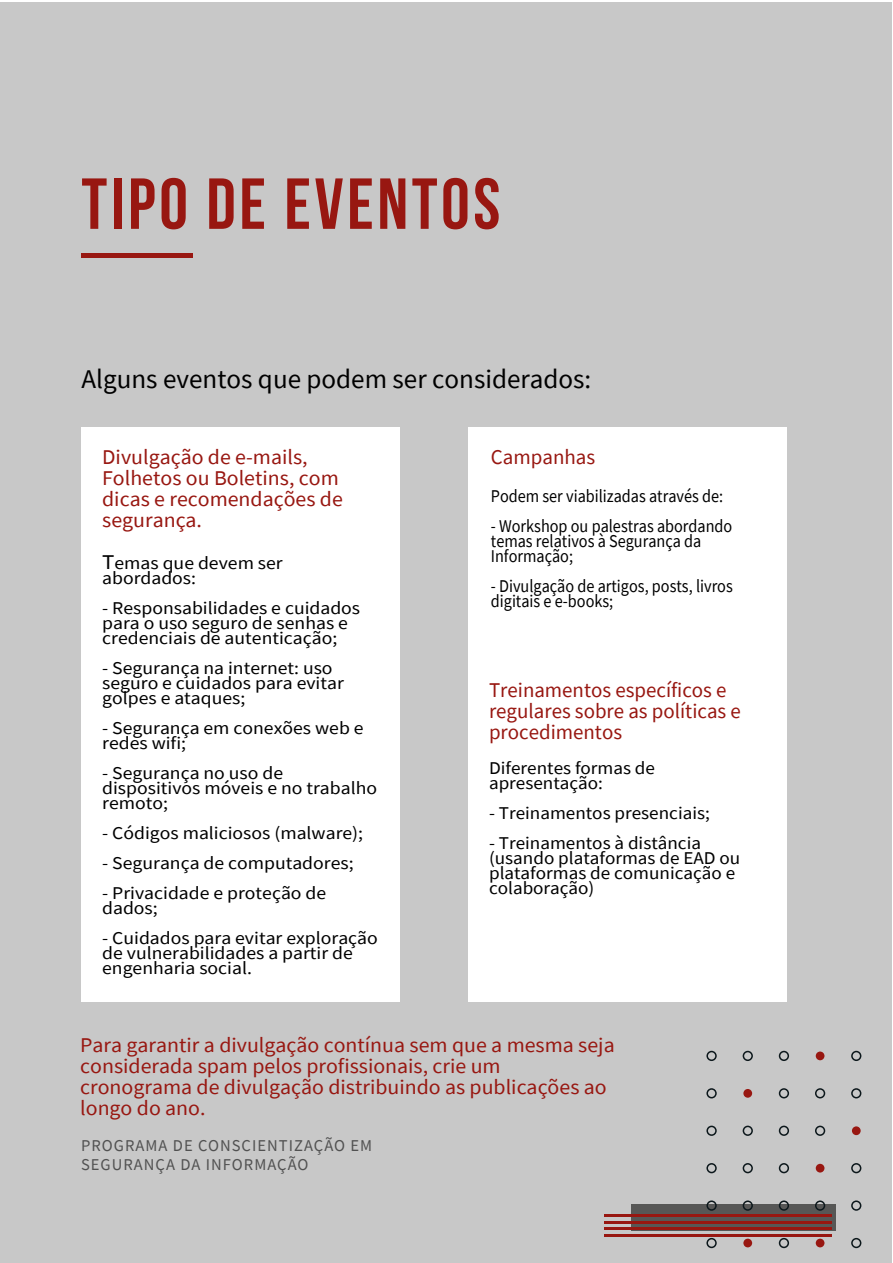
<style>
.page{position:relative;width:893px;height:1263px;background:#fff}
.page>*{position:absolute;margin:0;border:0;box-sizing:border-box;transform-origin:0 0}
.t1{font:700 72px "Bebas Neue";letter-spacing:.05em;color:#981711}
.t2{font:27px "Source Sans Pro";color:#000}
.t3{font:21px/21px "Source Sans Pro";color:#981711;scale:1.04 1}
.t4{font:21px/21px "Source Sans Pro";color:#981711}
.t5{font:18px/15px "Source Sans Pro";color:#000;scale:1.09 1}
.t6{font:18px/15px "Source Sans Pro";color:#000;scale:.9 1}
.t7{font:18px/15px "Source Sans Pro";color:#000;scale:1.06 1}
.t8{font:16.5px/19.8px "Source Sans Pro";letter-spacing:.065em;color:#515151}
.s1{font-size:21px}
</style>
<div class="page">
<div style="left:0;top:3px;width:891px;height:1260px;background:#c8c8c8"></div>
<div style="left:468px;top:428px;width:319px;height:574px;background:#fff"></div>
<div style="left:81px;top:427px;width:319px;height:574px;background:#fff"></div>
<div style="left:81px;top:253px;width:112px;height:5px;background:#981711"></div>
<div style="left:631px;top:1204px;width:205px;height:27px;background:#575756"></div>
<hr style="left:605px;top:1214px;width:227px;height:3px;background:#981711">
<hr style="left:605px;top:1221px;width:227px;height:2px;background:#981711">
<hr style="left:605px;top:1227px;width:227px;height:3px;background:#981711">
<hr style="left:605px;top:1234px;width:227px;height:2px;background:#981711">
<svg style="left:706px;top:1051px;width:11px;height:10px"></svg>
<svg style="left:743px;top:1051px;width:10px;height:10px"></svg>
<svg style="left:779px;top:1051px;width:10px;height:10px"></svg>
<svg style="left:851px;top:1051px;width:10px;height:10px"></svg>
<svg style="left:706px;top:1088px;width:11px;height:10px"></svg>
<svg style="left:779px;top:1088px;width:10px;height:10px"></svg>
<svg style="left:815px;top:1088px;width:10px;height:10px"></svg>
<svg style="left:851px;top:1088px;width:10px;height:10px"></svg>
<svg style="left:706px;top:1125px;width:11px;height:11px"></svg>
<svg style="left:743px;top:1125px;width:10px;height:11px"></svg>
<svg style="left:779px;top:1125px;width:10px;height:11px"></svg>
<svg style="left:815px;top:1125px;width:10px;height:11px"></svg>
<svg style="left:706px;top:1163px;width:11px;height:10px"></svg>
<svg style="left:743px;top:1163px;width:10px;height:10px"></svg>
<svg style="left:779px;top:1163px;width:10px;height:10px"></svg>
<svg style="left:851px;top:1163px;width:10px;height:10px"></svg>
<svg style="left:706px;top:1200px;width:11px;height:11px"></svg>
<svg style="left:743px;top:1200px;width:10px;height:11px"></svg>
<svg style="left:779px;top:1200px;width:10px;height:11px"></svg>
<svg style="left:815px;top:1200px;width:10px;height:11px"></svg>
<svg style="left:851px;top:1200px;width:10px;height:11px"></svg>
<svg style="left:706px;top:1238px;width:11px;height:10px"></svg>
<svg style="left:779px;top:1238px;width:10px;height:10px"></svg>
<div style="left:816px;top:1051px;width:8px;height:9px;background:#981711;border-radius:50%"></div>
<div style="left:743px;top:1089px;width:9px;height:9px;background:#981711;border-radius:50%"></div>
<div style="left:852px;top:1126px;width:9px;height:9px;background:#981711;border-radius:50%"></div>
<div style="left:816px;top:1164px;width:8px;height:8px;background:#981711;border-radius:50%"></div>
<div style="left:743px;top:1239px;width:9px;height:8px;background:#981711;border-radius:50%"></div>
<div style="left:816px;top:1239px;width:8px;height:8px;background:#981711;border-radius:50%"></div>
<svg style="left:851px;top:1238px;width:10px;height:10px"></svg>
<h1 class="t1" style="left:81px;top:164px;width:420px">TIPO DE EVENTOS</h1>
<h2 class="t2" style="left:81px;top:362px;width:511px">Alguns eventos que podem ser considerados:</h2>
<p class="t3" style="left:102px;top:446px;width:233px">Divulgação de e-mails,<br>Folhetos ou Boletins, com dicas e recomendações de segurança.</p>
<p class="t5" style="left:102px;top:555px;width:167px"><span class="s1">T</span>emas que devem ser abordados:</p>
<p class="t5" style="left:102px;top:600px;width:238px">- Responsabilidades e cuidados para o uso seguro de senhas e credenciais de autenticação;</p>
<p class="t5" style="left:102px;top:660px;width:223px">- Segurança na internet: uso seguro e cuidados para evitar golpes e ataques;</p>
<p class="t5" style="left:102px;top:720px;width:241px">- Segurança em conexões web e redes wifi;</p>
<p class="t5" style="left:102px;top:765px;width:254px">- Segurança no uso de dispositivos móveis e no trabalho remoto;</p>
<p class="t5" style="left:102px;top:825px;width:241px">- Códigos maliciosos (malware);</p>
<p class="t5" style="left:102px;top:855px;width:232px">- Segurança de computadores;</p>
<p class="t5" style="left:102px;top:885px;width:207px">- Privacidade e proteção de dados;</p>
<p class="t5" style="left:102px;top:930px;width:254px">- Cuidados para evitar exploração de vulnerabilidades a partir de engenharia social.</p>
<p class="t4" style="left:491px;top:446px;width:106px">Campanhas</p>
<p class="t6" style="left:491px;top:488px;width:260px">Podem ser viabilizadas através de:</p>
<p class="t6" style="left:491px;top:518px;width:270px">- Workshop ou palestras abordando temas relativos à Segurança da<br>Informação;</p>
<p class="t6" style="left:491px;top:578px;width:270px">- Divulgação de artigos, posts, livros digitais e e-books;</p>
<p class="t4" style="left:489px;top:679px;width:253px">Treinamentos específicos e regulares sobre as políticas e procedimentos</p>
<p class="t7" style="left:489px;top:761px;width:158px">Diferentes formas de apresentação:</p>
<p class="t7" style="left:489px;top:806px;width:210px">- Treinamentos presenciais;</p>
<p class="t7" style="left:489px;top:836px;width:238px">- Treinamentos à distância (usando plataformas de EAD ou plataformas de comunicação e colaboração)</p>
<p class="t3" style="left:80px;top:1034px;width:515px">Para garantir a divulgação contínua sem que a mesma seja considerada spam pelos profissionais, crie um cronograma de divulgação distribuindo as publicações ao longo do ano.</p>
<p class="t8" style="left:81px;top:1135px;width:293px">PROGRAMA DE CONSCIENTIZAÇÃO EM<br>SEGURANÇA DA INFORMAÇÃO</p>
</div>
